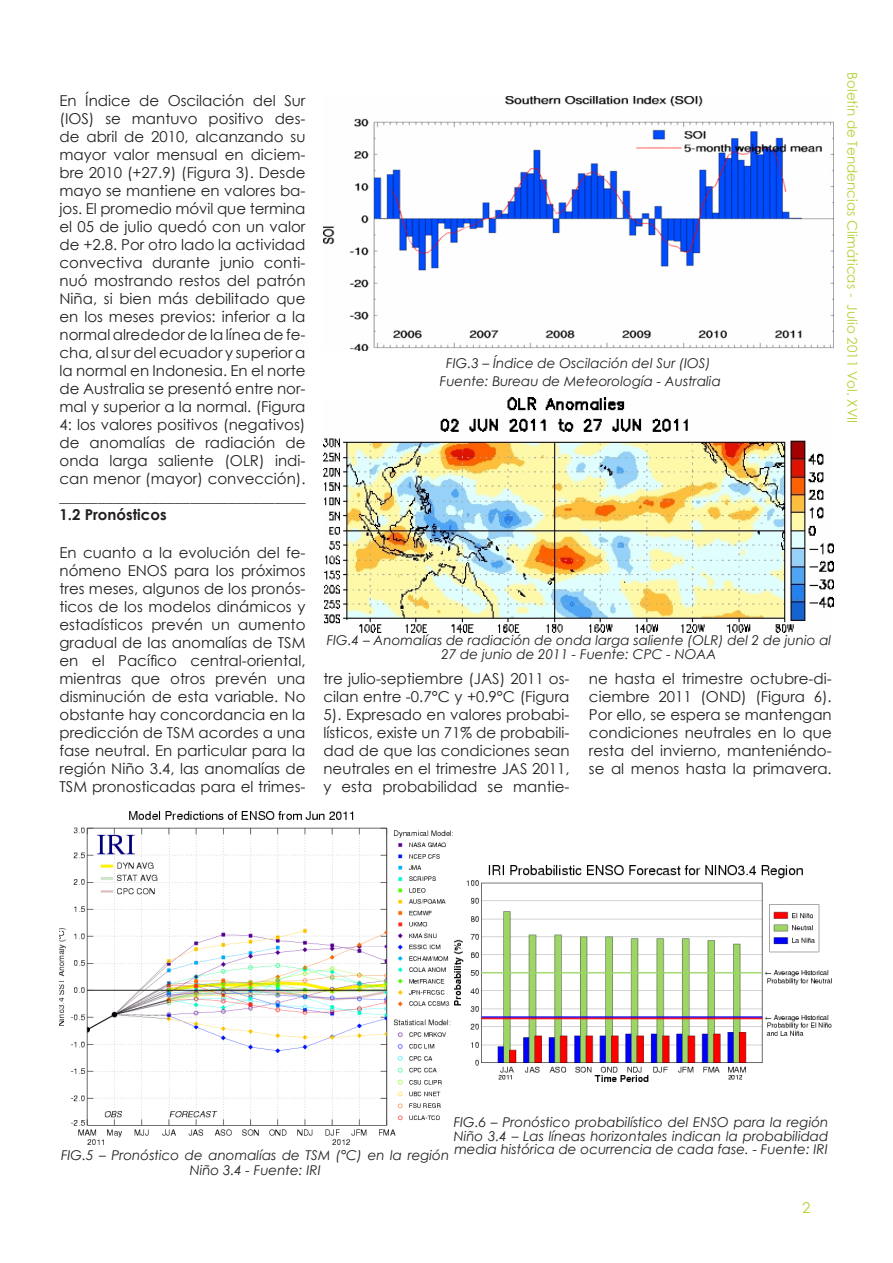
<style>
.page{position:relative;width:893px;height:1263px;background:#fff}
.page>*{position:absolute;margin:0;border:0;box-sizing:border-box;transform-origin:0 0}
.t1{font:15px/18px "Century Gothic";color:#231f20;text-align:justify}
.t2{font:700 15px "Century Gothic";color:#231f20}
.t3{font:italic 13.5px/13.5px "Century Gothic";color:#231f20;text-align:center}
.t4{font:13.5px "Century Gothic";color:#b2d236}
</style>
<div class="page">
<img style="left:455px;top:865px;width:376px;height:216px">
<img style="left:60px;top:811px;width:391px;height:333px">
<img style="left:323px;top:96px;width:510px;height:254px">
<img style="left:323px;top:398px;width:510px;height:235px">
<p class="t1" style="left:60px;top:91px;width:247px">En Índice de Oscilación del Sur (IOS) se mantuvo positivo des&shy;de abril de 2010, alcanzando su mayor valor mensual en diciem&shy;bre 2010 (+27.9) (Figura 3). Desde mayo se mantiene en valores ba&shy;jos. El promedio móvil que termina el 05 de julio quedó con un valor de +2.8. Por otro lado la actividad convectiva durante junio conti&shy;nuó mostrando restos del patrón Niña, si bien más debilitado que en los meses previos: inferior a la normal alrededor de la línea de fe&shy;cha, al sur del ecuador y superior a la normal en Indonesia. En el norte de Australia se presentó entre nor&shy;mal y superior a la normal. (Figura 4: los valores positivos (negativos) de anomalías de radiación de onda larga saliente (OLR) indi&shy;can menor (mayor) convección).</p>
<p class="t2" style="left:60px;top:485px;width:248px">________________________________</p>
<p class="t2" style="left:60px;top:503px;width:109px">1.2 Pronósticos</p>
<p class="t1" style="left:60px;top:543px;width:247px">En cuanto a la evolución del fe&shy;nómeno ENOS para los próximos tres meses, algunos de los pronós&shy;ticos de los modelos dinámicos y estadísticos prevén un aumento gradual de las anomalías de TSM en el Pacífico central-oriental, mientras que otros prevén una disminución de esta variable. No obstante hay concordancia en la predicción de TSM acordes a una fase neutral. En particular para la región Niño 3.4, las anomalías de TSM pronosticadas para el trimes-</p>
<p class="t3" style="left:440px;top:354px;width:283px;line-height:18px">FIG.3 – Índice de Oscilación del Sur (IOS)<br>Fuente: Bureau de Meteorología - Australia</p>
<p class="t4" style="left:862px;top:72px;width:352px;rotate:90deg">Boletín de Tendencias Climáticas - Julio 2011 Vol. XVII</p>
<p class="t3" style="left:327px;top:633px;width:506px">FIG.4 – Anomalías de radiación de onda larga saliente (OLR) del 2 de junio al<br>27 de junio de 2011 - Fuente: CPC - NOAA</p>
<p class="t1" style="left:323px;top:669px;width:247px">tre julio-septiembre (JAS) 2011 os&shy;cilan entre -0.7°C y +0.9°C (Figura 5). Expresado en valores probabi&shy;lísticos, existe un 71% de probabili&shy;dad de que las condiciones sean neutrales en el trimestre JAS 2011, y esta probabilidad se mantie-</p>
<p class="t1" style="left:589px;top:669px;width:244px">ne hasta el trimestre octubre-di&shy;ciembre 2011 (OND) (Figura 6).<br>Por ello, se espera se mantengan condiciones neutrales en lo que resta del invierno, manteniéndo&shy;se al menos hasta la primavera.</p>
<p class="t3" style="left:454px;top:1115px;width:376px;text-align:justify">FIG.6 – Pronóstico probabilístico del ENSO para la región Niño 3.4 – Las líneas horizontales indican la probabilidad media histórica de ocurrencia de cada fase. - Fuente: IRI</p>
<p class="t3" style="left:61px;top:1147px;width:390px;line-height:15px">FIG.5 – Pronóstico de anomalías de TSM (°C) en la región<br>Niño 3.4 - Fuente: IRI</p>
</div>
